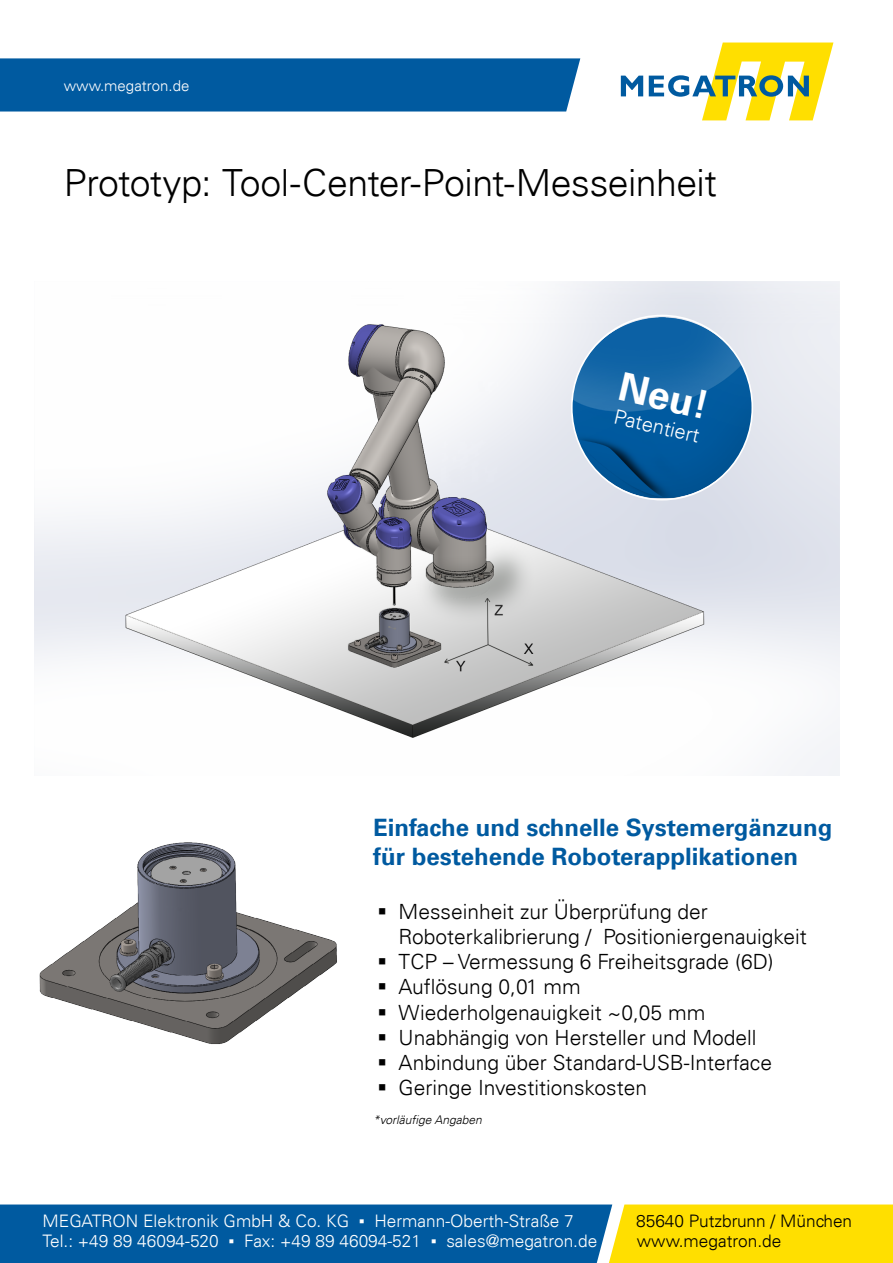
<style>
.page{position:relative;width:893px;height:1263px;background:#fff}
.page>*{position:absolute;margin:0;border:0;box-sizing:border-box;transform-origin:0 0}
.t1{font:700 39.3px "Univers LT";color:#fff}
.t2{font:300 37.5px "Univers LT";letter-spacing:-.015em;color:#000}
.t3{font:700 24px/28.8px "Univers LT";color:#005aa0}
.t4{font:300 21px/25.2px "Univers LT";color:#000}
.t5{font:300 20.25px "Univers LT";color:#fff}
.t6{font:300 17.25px "Univers LT";color:#fff}
.t7{font:300 17.25px "Univers LT";color:#000}
.t8{font:300 15px "Univers LT";color:#fff}
.t9{font:italic 300 12px "Univers LT";color:#000}
.s1{font-family:"Arial";font-weight:400}
</style>
<div class="page">
<img style="left:34px;top:282px;width:806px;height:493px">
<div style="left:0;top:58px;width:580px;height:54px;background:#005aa0"></div>
<svg style="left:621px;top:76px;width:22px;height:20px"></svg>
<svg style="left:649px;top:43px;width:184px;height:77px"></svg>
<img style="left:34px;top:771px;width:325px;height:273px">
<svg style="left:0;top:1204px;width:893px;height:59px;background:#538671"></svg>
<img style="left:572px;top:317px;width:180px;height:181px">
<p class="t8" style="left:64px;top:77px;width:127px">www.megatron.de</p>
<p class="t2" style="left:64px;top:160px;width:655px">Prototyp: Tool-Center-Point-Messeinheit</p>
<p class="t1" style="left:624px;top:363px;width:93px;rotate:13deg">Neu!</p>
<p class="t5" style="left:617px;top:404px;width:89px;rotate:13deg">Patentiert</p>
<p class="t3" style="left:373px;top:813px;width:461px">Einfache und schnelle Systemergänzung für bestehende Roboterapplikationen</p>
<p class="t4" style="left:399px;top:899px;width:410px">Messeinheit zur Überprüfung der<br>Roboterkalibrierung / Positioniergenauigkeit</p>
<p class="t4" style="left:399px;top:949px;width:376px">TCP – Vermessung 6 Freiheitsgrade (6D)</p>
<p class="t4" style="left:399px;top:974px;width:184px">Auflösung 0,01 mm</p>
<p class="t4" style="left:399px;top:999px;width:308px">Wiederholgenauigkeit ~0,05 mm</p>
<p class="t4" style="left:399px;top:1025px;width:359px">Unabhängig von Hersteller und Modell</p>
<p class="t4" style="left:399px;top:1050px;width:375px">Anbindung über Standard-USB-Interface</p>
<p class="t4" style="left:399px;top:1075px;width:250px">Geringe Investitionskosten</p>
<p class="t9" style="left:373px;top:1112px;width:110px">*vorläufige Angaben</p>
<p class="t6" style="left:43px;top:1210px;width:533px">MEGATRON Elektronik GmbH &amp; Co. KG <span class="s1">▪</span> Hermann-Oberth-Straße 7</p>
<p class="t7" style="left:636px;top:1210px;width:218px">85640 Putzbrunn / München</p>
<p class="t6" style="left:43px;top:1231px;width:572px">Tel.: +49 89 46094-520 <span class="s1">▪</span> Fax: +49 89 46094-521 <span class="s1">▪</span> sales@megatron.de <span class="s1">▪</span></p>
<p class="t7" style="left:637px;top:1231px;width:146px">www.megatron.de</p>
</div>
